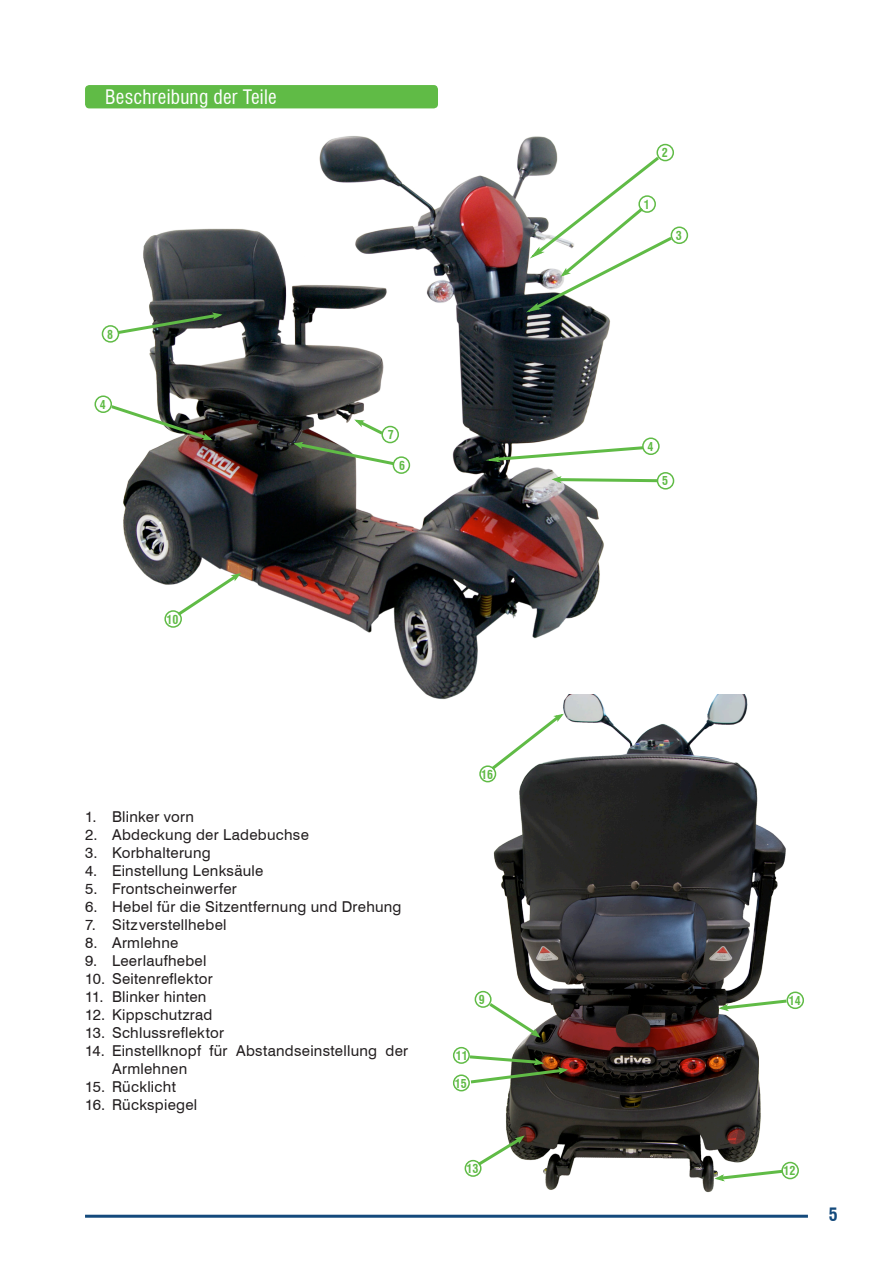
<style>
.page{position:relative;width:893px;height:1263px;background:#fff}
.page>*{position:absolute;margin:0;border:0;box-sizing:border-box;transform-origin:0 0}
.t1{font:condensed 19.5px "Swiss 721 BT";letter-spacing:.01em;color:#fff}
.t2{font:700 condensed 18px "Swiss 721 BT";color:#144a7c}
.t3{font:15px/18px "Swiss 721 BT";letter-spacing:.02em;color:#231f20}
.t4{font:700 condensed 12px "Swiss 721 BT";color:#60bb46}
</style>
<div class="page">
<hr style="left:85px;top:1215px;width:723px;height:3px;background:#144a7c">
<img style="left:455px;top:694px;width:349px;height:499px">
<img style="left:94px;top:136px;width:529px;height:573px">
<svg style="left:174px;top:572px;width:67px;height:46px"></svg>
<svg style="left:114px;top:312px;width:108px;height:24px"></svg>
<svg style="left:108px;top:403px;width:105px;height:38px"></svg>
<svg style="left:552px;top:475px;width:109px;height:9px"></svg>
<svg style="left:488px;top:444px;width:158px;height:19px"></svg>
<svg style="left:527px;top:154px;width:148px;height:159px"></svg>
<svg style="left:293px;top:418px;width:104px;height:49px"></svg>
<div style="left:381px;top:426px;width:18px;height:17px;border:2px solid #60bb46;border-radius:50%"></div>
<div style="left:393px;top:456px;width:17px;height:18px;border:2px solid #60bb46;border-radius:50%"></div>
<div style="left:638px;top:195px;width:18px;height:18px;border:2px solid #60bb46;border-radius:50%"></div>
<div style="left:642px;top:437px;width:18px;height:18px;border:2px solid #60bb46;border-radius:50%"></div>
<div style="left:657px;top:472px;width:17px;height:17px;border:2px solid #60bb46;border-radius:50%"></div>
<svg style="left:719px;top:998px;width:71px;height:14px"></svg>
<svg style="left:715px;top:1168px;width:71px;height:14px"></svg>
<div style="left:786px;top:991px;width:18px;height:18px;border:2px solid #60bb46;border-radius:50%"></div>
<div style="left:781px;top:1162px;width:18px;height:17px;border:2px solid #60bb46;border-radius:50%"></div>
<div style="left:671px;top:226px;width:17px;height:18px;border:2px solid #60bb46;border-radius:50%"></div>
<div style="left:656px;top:144px;width:18px;height:17px;border:2px solid #60bb46;border-radius:50%"></div>
<div style="left:164px;top:610px;width:18px;height:18px;border:2px solid #60bb46;border-radius:50%"></div>
<div style="left:453px;top:1047px;width:17px;height:17px;border:2px solid #60bb46;border-radius:50%"></div>
<div style="left:465px;top:1160px;width:17px;height:17px;border:2px solid #60bb46;border-radius:50%"></div>
<div style="left:479px;top:765px;width:17px;height:17px;border:2px solid #60bb46;border-radius:50%"></div>
<div style="left:475px;top:991px;width:17px;height:17px;border:2px solid #60bb46;border-radius:50%"></div>
<div style="left:453px;top:1074px;width:17px;height:17px;border:2px solid #60bb46;border-radius:50%"></div>
<div style="left:95px;top:395px;width:17px;height:18px;border:2px solid #60bb46;border-radius:50%"></div>
<div style="left:102px;top:325px;width:17px;height:18px;border:2px solid #60bb46;border-radius:50%"></div>
<svg style="left:467px;top:1054px;width:101px;height:31px"></svg>
<svg style="left:474px;top:1135px;width:51px;height:33px"></svg>
<svg style="left:488px;top:713px;width:76px;height:60px"></svg>
<svg style="left:486px;top:1000px;width:55px;height:38px"></svg>
<div style="left:85px;top:85px;width:353px;height:23px;background:#60bb46;border-radius:4px"></div>
<h1 class="t1" style="left:105px;top:85px;width:173px">Beschreibung der Teile</h1>
<p class="t4" style="left:107px;top:327px;width:7px">8</p>
<p class="t4" style="left:100px;top:397px;width:7px">4</p>
<p class="t4" style="left:167px;top:612px;width:13px">10</p>
<p class="t4" style="left:388px;top:428px;width:7px">7</p>
<p class="t4" style="left:399px;top:458px;width:7px">6</p>
<p class="t3" style="left:85px;top:807px;width:110px">1. Blinker vorn</p>
<p class="t3" style="left:85px;top:825px;width:225px">2. Abdeckung der Ladebuchse</p>
<p class="t3" style="left:85px;top:843px;width:127px">3. Korbhalterung</p>
<p class="t3" style="left:85px;top:861px;width:180px">4. Einstellung Lenksäule</p>
<p class="t3" style="left:85px;top:879px;width:153px">5. Frontscheinwerfer</p>
<p class="t3" style="left:85px;top:897px;width:318px">6. Hebel für die Sitzentfernung und Drehung</p>
<p class="t3" style="left:85px;top:915px;width:143px">7. Sitz verstellhebel</p>
<p class="t3" style="left:85px;top:933px;width:95px">8. Armlehne</p>
<p class="t3" style="left:85px;top:951px;width:123px">9. Leerlaufhebel</p>
<p class="t3" style="left:85px;top:969px;width:129px">10. Seitenreflektor</p>
<p class="t3" style="left:85px;top:987px;width:123px">11. Blinker hinten</p>
<p class="t3" style="left:85px;top:1005px;width:129px">12. Kippschutzrad</p>
<p class="t3" style="left:85px;top:1023px;width:141px">13. Schlussreflektor</p>
<p class="t3" style="left:112px;top:1041px;width:298px;text-indent:-27px">14. Einstellknopf für Abstandseinstellung der<br>Armlehnen</p>
<p class="t3" style="left:85px;top:1077px;width:92px">15. Rücklicht</p>
<p class="t3" style="left:85px;top:1095px;width:114px">16. Rückspiegel</p>
<p class="t4" style="left:481px;top:767px;width:13px">16</p>
<p class="t4" style="left:479px;top:992px;width:7px">9</p>
<p class="t4" style="left:456px;top:1049px;width:13px">11</p>
<p class="t4" style="left:455px;top:1076px;width:13px">15</p>
<p class="t4" style="left:467px;top:1161px;width:13px">13</p>
<p class="t4" style="left:662px;top:146px;width:7px">2</p>
<p class="t4" style="left:644px;top:197px;width:7px">1</p>
<p class="t4" style="left:676px;top:228px;width:7px">3</p>
<p class="t4" style="left:647px;top:439px;width:7px">4</p>
<p class="t4" style="left:662px;top:474px;width:7px">5</p>
<p class="t4" style="left:789px;top:993px;width:13px">14</p>
<p class="t4" style="left:783px;top:1164px;width:13px">12</p>
<p class="t2" style="left:829px;top:1203px;width:10px">5</p>
</div>
